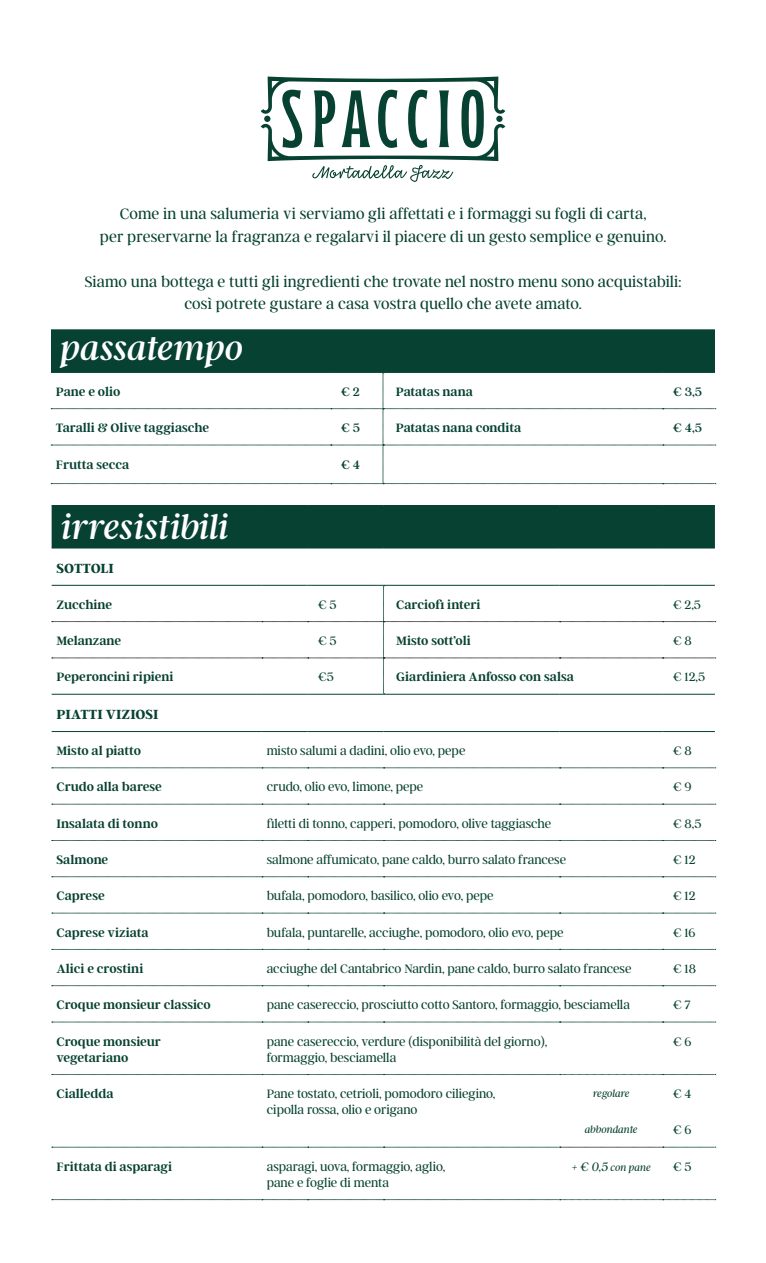
<style>
.page{position:relative;width:766px;height:1263px;background:#fff}
.page>*{position:absolute;margin:0;border:0;box-sizing:border-box;transform-origin:0 0}
.t1{font:italic 36.75px "Argent CF";letter-spacing:-.005em;color:#fff}
.t2{font:300 16.5px "Argent CF";letter-spacing:.005em;color:#074131}
.t3{font:700 14.7px "Argent CF";color:#074131}
.t4{font:300 13.5px "Argent CF";letter-spacing:-.005em;color:#074131}
.t5{font:600 13.5px "Argent CF";color:#074131}
.t6{font:600 13.5px "Argent CF";letter-spacing:-.005em;color:#064132}
.t7{font:13.5px "Argent CF";color:#064132}
.t8{font:italic 300 11.1px "Argent CF";letter-spacing:-.015em;color:#074131}
.s1{font-size:13.5px}
</style>
<div class="page">
<div style="left:52px;top:506px;width:662px;height:42px;background:#074131"></div>
<svg style="left:52px;top:767px;width:663px;height:1px"></svg>
<svg style="left:52px;top:804px;width:663px;height:1px"></svg>
<svg style="left:52px;top:840px;width:663px;height:1px"></svg>
<svg style="left:52px;top:876px;width:663px;height:1px"></svg>
<svg style="left:52px;top:913px;width:663px;height:1px"></svg>
<svg style="left:52px;top:949px;width:663px;height:1px"></svg>
<svg style="left:52px;top:985px;width:663px;height:1px"></svg>
<svg style="left:52px;top:1022px;width:663px;height:1px"></svg>
<hr style="left:52px;top:731px;width:210px;height:1px;background:#074131">
<hr style="left:262px;top:731px;width:45px;height:1px;background:#074131">
<hr style="left:307px;top:731px;width:76px;height:1px;background:#074131">
<hr style="left:383px;top:731px;width:176px;height:1px;background:#074131">
<hr style="left:559px;top:731px;width:103px;height:1px;background:#074131">
<hr style="left:662px;top:731px;width:52px;height:1px;background:#074131">
<svg style="left:52px;top:1147px;width:663px;height:1px"></svg>
<hr style="left:52px;top:505px;width:210px;height:1px;background:#074131">
<hr style="left:262px;top:505px;width:45px;height:1px;background:#074131">
<hr style="left:307px;top:505px;width:76px;height:1px;background:#074131">
<hr style="left:383px;top:505px;width:176px;height:1px;background:#074131">
<hr style="left:559px;top:505px;width:103px;height:1px;background:#074131">
<hr style="left:662px;top:505px;width:52px;height:1px;background:#074131">
<hr style="left:52px;top:548px;width:210px;height:1px;background:#074131">
<hr style="left:262px;top:548px;width:45px;height:1px;background:#074131">
<hr style="left:307px;top:548px;width:76px;height:1px;background:#074131">
<hr style="left:383px;top:548px;width:176px;height:1px;background:#074131">
<hr style="left:559px;top:548px;width:103px;height:1px;background:#074131">
<hr style="left:662px;top:548px;width:52px;height:1px;background:#074131">
<svg style="left:52px;top:585px;width:663px;height:109px"></svg>
<svg style="left:52px;top:1074px;width:663px;height:1px"></svg>
<svg style="left:52px;top:1199px;width:663px;height:1px"></svg>
<hr style="left:52px;top:694px;width:210px;height:1px;background:#074131">
<hr style="left:262px;top:694px;width:45px;height:1px;background:#074131">
<hr style="left:307px;top:694px;width:76px;height:1px;background:#074131">
<hr style="left:383px;top:694px;width:176px;height:1px;background:#074131">
<hr style="left:559px;top:694px;width:103px;height:1px;background:#074131">
<hr style="left:662px;top:694px;width:52px;height:1px;background:#074131">
<svg style="left:260px;top:77px;width:245px;height:105px"></svg>
<svg style="left:51px;top:330px;width:664px;height:154px"></svg>
<p class="t2" style="left:120px;top:206px;width:528px">Come in una salumeria vi serviamo gli affettati e i formaggi su fogli di carta,</p>
<p class="t2" style="left:100px;top:228px;width:568px">per preservarne la fragranza e regalarvi il piacere di un gesto semplice e genuino.</p>
<p class="t2" style="left:85px;top:273px;width:598px">Siamo una bottega e tutti gli ingredienti che trovate nel nostro menu sono acquistabili:</p>
<p class="t2" style="left:184px;top:296px;width:399px">così potrete gustare a casa vostra quello che avete amato.</p>
<p class="t1" style="left:61px;top:330px;width:184px">passatempo</p>
<p class="t6" style="left:56px;top:384px;width:66px">Pane e olio</p>
<p class="t7" style="left:341px;top:385px;width:20px">€ 2</p>
<p class="t6" style="left:395px;top:384px;width:79px">Patatas nana</p>
<p class="t7" style="left:673px;top:385px;width:30px">€ 3,5</p>
<p class="t6" style="left:56px;top:421px;width:155px">Taralli &amp; Olive taggiasche</p>
<p class="t7" style="left:341px;top:421px;width:20px">€ 5</p>
<p class="t6" style="left:395px;top:421px;width:127px">Patatas nana condita</p>
<p class="t7" style="left:673px;top:421px;width:30px">€ 4,5</p>
<p class="t6" style="left:56px;top:457px;width:75px">Frutta secca</p>
<p class="t7" style="left:341px;top:457px;width:20px">€ 4</p>
<p class="t1" style="left:61px;top:508px;width:170px">irresistibili</p>
<p class="t3" style="left:56px;top:560px;width:59px">SOTTOLI</p>
<p class="t5" style="left:56px;top:597px;width:57px">Zucchine</p>
<p class="t4" style="left:318px;top:598px;width:20px">€ 5</p>
<p class="t5" style="left:396px;top:597px;width:86px">Carciofi interi</p>
<p class="t4" style="left:673px;top:598px;width:29px">€ 2,5</p>
<p class="t5" style="left:56px;top:634px;width:66px">Melanzane</p>
<p class="t4" style="left:318px;top:634px;width:20px">€ 5</p>
<p class="t5" style="left:396px;top:634px;width:76px">Misto sott’oli</p>
<p class="t4" style="left:673px;top:634px;width:20px">€ 8</p>
<p class="t5" style="left:56px;top:670px;width:119px">Peperoncini ripieni</p>
<p class="t4" style="left:318px;top:670px;width:17px">€5</p>
<p class="t5" style="left:396px;top:670px;width:179px">Giardiniera Anfosso con salsa</p>
<p class="t4" style="left:673px;top:670px;width:33px">€ 12,5</p>
<p class="t3" style="left:56px;top:706px;width:103px">PIATTI VIZIOSI</p>
<p class="t5" style="left:56px;top:743px;width:86px">Misto al piatto</p>
<p class="t4" style="left:267px;top:744px;width:200px">misto salumi a dadini, olio evo, pepe</p>
<p class="t4" style="left:673px;top:744px;width:20px">€ 8</p>
<p class="t5" style="left:56px;top:780px;width:107px">Crudo alla barese</p>
<p class="t4" style="left:267px;top:780px;width:158px">crudo, olio evo, limone, pepe</p>
<p class="t4" style="left:673px;top:780px;width:20px">€ 9</p>
<p class="t5" style="left:56px;top:816px;width:103px">Insalata di tonno</p>
<p class="t4" style="left:267px;top:816px;width:286px">filetti di tonno, capperi, pomodoro, olive taggiasche</p>
<p class="t4" style="left:673px;top:816px;width:30px">€ 8,5</p>
<p class="t5" style="left:56px;top:852px;width:53px">Salmone</p>
<p class="t4" style="left:267px;top:853px;width:301px">salmone affumicato, pane caldo, burro salato francese</p>
<p class="t4" style="left:673px;top:853px;width:24px">€ 12</p>
<p class="t5" style="left:56px;top:889px;width:50px">Caprese</p>
<p class="t4" style="left:267px;top:889px;width:228px">bufala, pomodoro, basilico, olio evo, pepe</p>
<p class="t4" style="left:673px;top:889px;width:24px">€ 12</p>
<p class="t5" style="left:56px;top:925px;width:93px">Caprese viziata</p>
<p class="t4" style="left:267px;top:925px;width:298px">bufala, puntarelle, acciughe, pomodoro, olio evo, pepe</p>
<p class="t4" style="left:673px;top:925px;width:24px">€ 16</p>
<p class="t5" style="left:56px;top:961px;width:88px">Alici e crostini</p>
<p class="t4" style="left:267px;top:962px;width:366px">acciughe del Cantabrico Nardin, pane caldo, burro salato francese</p>
<p class="t4" style="left:673px;top:962px;width:24px">€ 18</p>
<p class="t5" style="left:56px;top:998px;width:156px">Croque monsieur classico</p>
<p class="t4" style="left:267px;top:998px;width:364px">pane casereccio, prosciutto cotto Santoro, formaggio, besciamella</p>
<p class="t4" style="left:673px;top:998px;width:19px">€ 7</p>
<p class="t5" style="left:56px;top:1034px;width:106px">Croque monsieur</p>
<p class="t5" style="left:56px;top:1050px;width:73px">vegetariano</p>
<p class="t4" style="left:267px;top:1034px;width:282px">pane casereccio, verdure (disponibilità del giorno),</p>
<p class="t4" style="left:267px;top:1050px;width:131px">formaggio, besciamella</p>
<p class="t4" style="left:673px;top:1034px;width:20px">€ 6</p>
<p class="t5" style="left:56px;top:1086px;width:59px">Cialledda</p>
<p class="t4" style="left:267px;top:1087px;width:230px">Pane tostato, cetrioli, pomodoro ciliegino,</p>
<p class="t4" style="left:267px;top:1103px;width:152px">cipolla rossa, olio e origano</p>
<p class="t5" style="left:56px;top:1159px;width:117px">Frittata di asparagi</p>
<p class="t4" style="left:267px;top:1159px;width:180px">asparagi, uova, formaggio, aglio,</p>
<p class="t4" style="left:267px;top:1176px;width:124px">pane e foglie di menta</p>
<p class="t8" style="left:592px;top:1088px;width:38px">regolare</p>
<p class="t4" style="left:673px;top:1087px;width:20px">€ 4</p>
<p class="t8" style="left:584px;top:1124px;width:54px">abbondante</p>
<p class="t4" style="left:673px;top:1123px;width:20px">€ 6</p>
<p class="t8" style="left:571px;top:1161px;width:80px"><span class="s1">+ € 0,5</span> con pane</p>
<p class="t4" style="left:673px;top:1159px;width:20px">€ 5</p>
</div>
